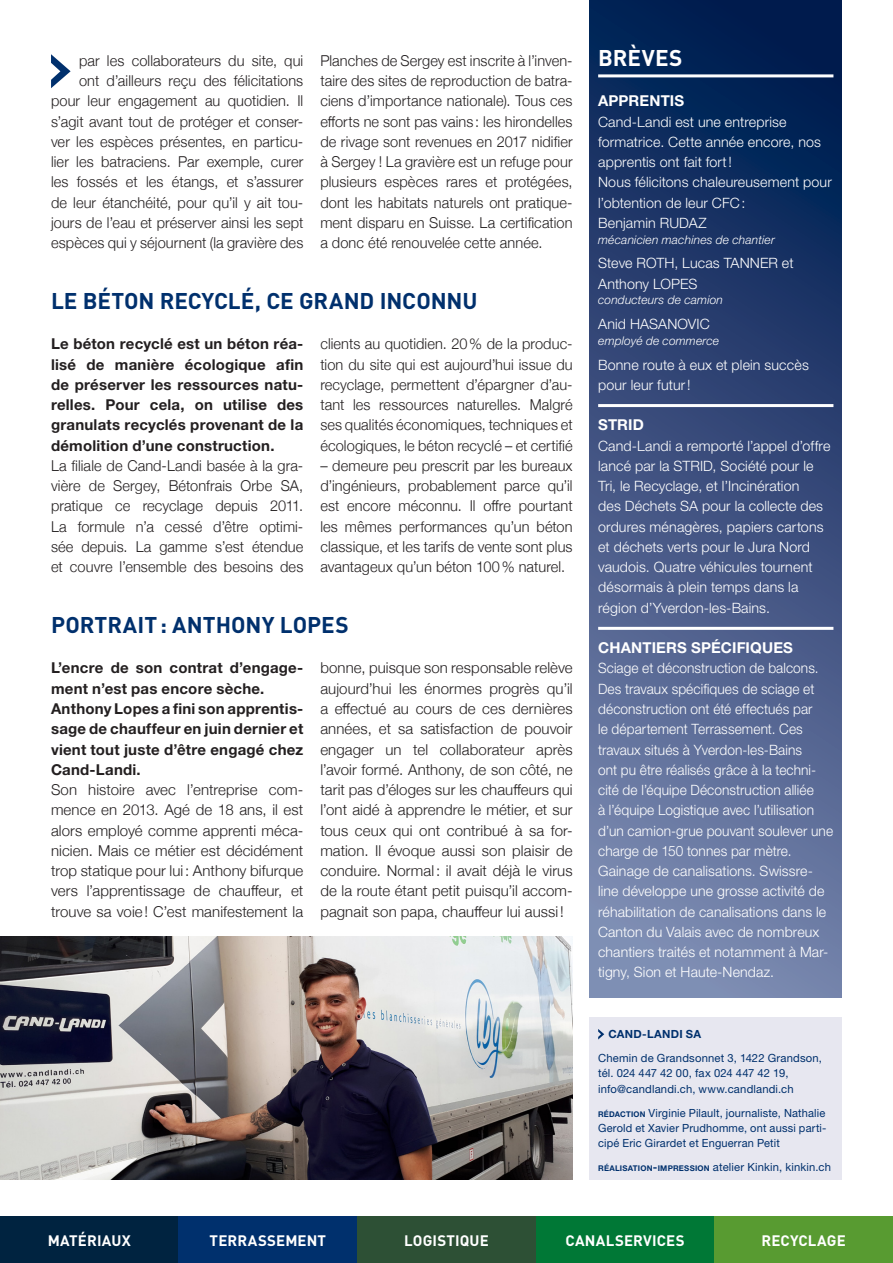
<style>
.page{position:relative;width:893px;height:1263px;background:#fff}
.page>*{position:absolute;margin:0;border:0;box-sizing:border-box;transform-origin:0 0}
.titre{font:700 22.5px "DIN";color:#00306d}
.brèves_sép{font:700 22.5px "DIN";letter-spacing:.015em;color:#fff}
.texte{font:300 15px/20.2px "Helvetica Neue";letter-spacing:.005em;color:#231f20;text-align:justify}
.texte-2{font:700 15px/20.2px "Helvetica Neue LT Std";letter-spacing:.015em;color:#231f20;text-align:justify}
.t1{font:700 15px "DIN";letter-spacing:.01em;color:#fff}
.texte-3{font:700 15px "Helvetica Neue LT Std";letter-spacing:.01em;color:#fff}
.texte-4{font:300 14.25px/20.2px "Helvetica Neue LT Std";letter-spacing:.01em;color:#fff}
.texte-5{font:300 14.25px/20.2px "Helvetica Neue LT Std";letter-spacing:.01em;color:#fff;scale:.96 1}
.texte-6{font:italic 300 12px "Helvetica Neue LT Std";letter-spacing:.015em;color:#fff}
.impressum{font:11.25px/15.5px "Helvetica Neue LT Std";letter-spacing:.015em;color:#00306d}
.impressum-2{font:700 11.25px "Helvetica Neue LT Std";letter-spacing:.025em;color:#00306d}
.s1{font-weight:700;font-size:7.8px}
.s2{font-weight:700}
</style>
<div class="page">
<div style="left:590px;top:0;width:252px;height:997px;background:linear-gradient(to bottom,#00184d,#808cb3)"></div>
<hr style="left:598px;top:74px;width:235px;height:3px;background:#fff">
<hr style="left:598px;top:404px;width:235px;height:3px;background:#fff">
<hr style="left:598px;top:627px;width:235px;height:3px;background:#fff">
<img style="left:0;top:937px;width:573px;height:243px">
<div style="left:0;top:1216px;width:179px;height:47px;background:#002340"></div>
<div style="left:179px;top:1216px;width:178px;height:47px;background:#00306d"></div>
<div style="left:357px;top:1216px;width:179px;height:47px;background:#2d5035"></div>
<div style="left:536px;top:1216px;width:178px;height:47px;background:#007836"></div>
<div style="left:714px;top:1216px;width:179px;height:47px;background:#589b31"></div>
<svg style="left:51px;top:54px;width:20px;height:34px"></svg>
<div style="left:590px;top:1018px;width:252px;height:162px;background:#e7e7f0"></div>
<svg style="left:598px;top:1029px;width:6px;height:10px"></svg>
<p class="texte" style="left:51px;top:49px;width:254px;text-align:right">par les collaborateurs du site, qui<br>ont d’ailleurs reçu des félicitations pour leur engagement au quotidien. Il s’agit avant tout de protéger et conser&shy;ver les espèces présentes, en particu&shy;lier les batraciens. Par exemple, curer les fossés et les étangs, et s’assurer de leur étanchéité, pour qu’il y ait tou&shy;jours de l’eau et préserver ainsi les sept espèces qui y séjournent (la gravière des</p>
<p class="texte" style="left:320px;top:49px;width:254px">Planches de Sergey est inscrite à l’inven&shy;taire des sites de reproduction de batra&shy;ciens d’importance nationale). Tous ces efforts ne sont pas vains : les hirondelles de rivage sont revenues en 2017 nidifier à Sergey ! La gravière est un refuge pour plusieurs espèces rares et protégées, dont les habitats naturels ont pratique&shy;ment disparu en Suisse. La certification a donc été renouvelée cette année.</p>
<p class="titre" style="left:51px;top:286px;width:428px">LE BÉTON RECYCLÉ, CE GRAND INCONNU</p>
<p class="texte-2" style="left:51px;top:334px;width:254px">Le béton recyclé est un béton réa&shy;lisé de manière écologique afin de préserver les ressources natu&shy;relles. Pour cela, on utilise des granulats recyclés provenant de la démolition d’une construction.</p>
<p class="texte" style="left:51px;top:454px;width:254px">La filiale de Cand-Landi basée à la gra&shy;vière de Sergey, Bétonfrais Orbe SA, pratique ce recyclage depuis 2011.<br>La formule n’a cessé d’être optimi&shy;sée depuis. La gamme s’est étendue et couvre l’ensemble des besoins des</p>
<p class="texte" style="left:320px;top:333px;width:254px">clients au quotidien. 20% de la produc&shy;tion du site qui est aujourd’hui issue du recyclage, permettent d’épargner d’au&shy;tant les ressources naturelles. Malgré ses qualités économiques, techniques et écologiques, le béton recyclé – et certifié</p>
<p class="texte" style="left:320px;top:454px;width:254px">– demeure peu prescrit par les bureaux d’ingénieurs, probablement parce qu’il est encore méconnu. Il offre pourtant les mêmes performances qu’un béton classique, et les tarifs de vente sont plus avantageux qu’un béton 100% naturel.</p>
<p class="titre" style="left:51px;top:610px;width:299px">PORTRAIT: ANTHONY LOPES</p>
<p class="texte-2" style="left:51px;top:658px;width:254px">L’encre de son contrat d’engage&shy;ment n’est pas encore sèche.</p>
<p class="texte-2" style="left:51px;top:698px;width:254px">Anthony Lopes a fini son apprentis&shy;sage de chauffeur en juin dernier et vient tout juste d’être engagé chez Cand-Landi.</p>
<p class="texte" style="left:51px;top:778px;width:254px">Son histoire avec l’entreprise com&shy;mence en 2013. Agé de 18 ans, il est alors employé comme apprenti méca&shy;nicien. Mais ce métier est décidément trop statique pour lui: Anthony bifurque vers l’apprentissage de chauffeur, et trouve sa voie! C’est manifestement la</p>
<p class="texte" style="left:320px;top:657px;width:254px">bonne, puisque son responsable relève aujourd’hui les énormes progrès qu’il a effectué au cours de ces dernières années, et sa satisfaction de pouvoir engager un tel collaborateur après l’avoir formé. Anthony, de son côté, ne tarit pas d’éloges sur les chauffeurs qui l’ont aidé à apprendre le métier, et sur tous ceux qui ont contribué à sa for&shy;mation. Il évoque aussi son plaisir de conduire. Normal: il avait déjà le virus de la route étant petit puisqu’il accom&shy;pagnait son papa, chauffeur lui aussi !</p>
<p class="brèves_sép" style="left:598px;top:43px;width:86px">BRÈVES</p>
<p class="texte-3" style="left:598px;top:92px;width:88px">APPRENTIS</p>
<p class="texte-4" style="left:598px;top:111px;width:224px">Cand-Landi est une entreprise formatrice. Cette année encore, nos apprentis ont fait fort!</p>
<p class="texte-4" style="left:598px;top:172px;width:235px">Nous félicitons chaleureusement pour l’obtention de leur CFC:</p>
<p class="texte-4" style="left:598px;top:212px;width:110px">Benjamin RUDAZ</p>
<p class="texte-6" style="left:598px;top:232px;width:178px">mécanicien machines de chantier</p>
<p class="texte-4" style="left:598px;top:253px;width:197px">Steve ROTH, Lucas TANNER et<br>Anthony LOPES</p>
<p class="texte-6" style="left:598px;top:293px;width:126px">conducteurs de camion</p>
<p class="texte-4" style="left:598px;top:314px;width:113px">Anid HASANOVIC</p>
<p class="texte-6" style="left:598px;top:333px;width:122px">employé de commerce</p>
<p class="texte-4" style="left:598px;top:354px;width:212px">Bonne route à eux et plein succès pour leur futur!</p>
<p class="texte-3" style="left:598px;top:416px;width:47px">STRID</p>
<p class="texte-4" style="left:598px;top:435px;width:234px">Cand-Landi a remporté l’appel d’offre lancé par la STRID, Société pour le Tri, le Recyclage, et l’Incinération<br>des Déchets SA pour la collecte des ordures ménagères, papiers cartons et déchets verts pour le Jura Nord vaudois. Quatre véhicules tournent désormais à plein temps dans la région d’Yverdon-les-Bains.</p>
<p class="texte-3" style="left:598px;top:639px;width:196px">CHANTIERS SPÉCIFIQUES</p>
<p class="texte-5" style="left:598px;top:658px;width:246px">Sciage et déconstruction de balcons.<br>Des travaux spécifiques de sciage et déconstruction ont été effectués par<br>le département Terrassement. Ces travaux situés à Yverdon-les-Bains<br>ont pu être réalisés grâce à la techni&shy;cité de l’équipe Déconstruction alliée<br>à l’équipe Logistique avec l’utilisation d’un camion-grue pouvant soulever une charge de 150 tonnes par mètre.</p>
<p class="texte-4" style="left:598px;top:860px;width:232px">Gainage de canalisations. Swissre&shy;line développe une grosse activité de réhabilitation de canalisations dans le Canton du Valais avec de nombreux chantiers traités et notamment à Mar&shy;tigny, Sion et Haute-Nendaz.</p>
<p class="impressum-2" style="left:608px;top:1027px;width:94px">CAND-LANDI SA</p>
<p class="impressum" style="left:598px;top:1050px;width:225px">Chemin de Grandsonnet 3, 1422 Grandson, tél. 024 447 42 00, fax 024 447 42 19, info@candlandi.ch, www.candlandi.ch</p>
<p class="impressum" style="left:598px;top:1105px;width:230px;text-align:justify"><span class="s1">RÉDACTION</span> Virginie Pilault, journaliste, Nathalie Gerold et Xavier Prudhomme, ont aussi parti&shy;cipé Eric Girardet et Enguerran Petit</p>
<p class="impressum" style="left:598px;top:1159px;width:234px"><span class="s1">RÉALISATION</span><span class="s2">-</span><span class="s1">IMPRESSION</span> atelier Kinkin, kinkin.ch</p>
<p class="t1" style="left:48px;top:1230px;width:85px">MATÉRIAUX</p>
<p class="t1" style="left:210px;top:1230px;width:118px">TERRASSEMENT</p>
<p class="t1" style="left:404px;top:1230px;width:86px">LOGISTIQUE</p>
<p class="t1" style="left:566px;top:1230px;width:121px">CANALSERVICES</p>
<p class="t1" style="left:762px;top:1230px;width:86px">RECYCLAGE</p>
</div>
